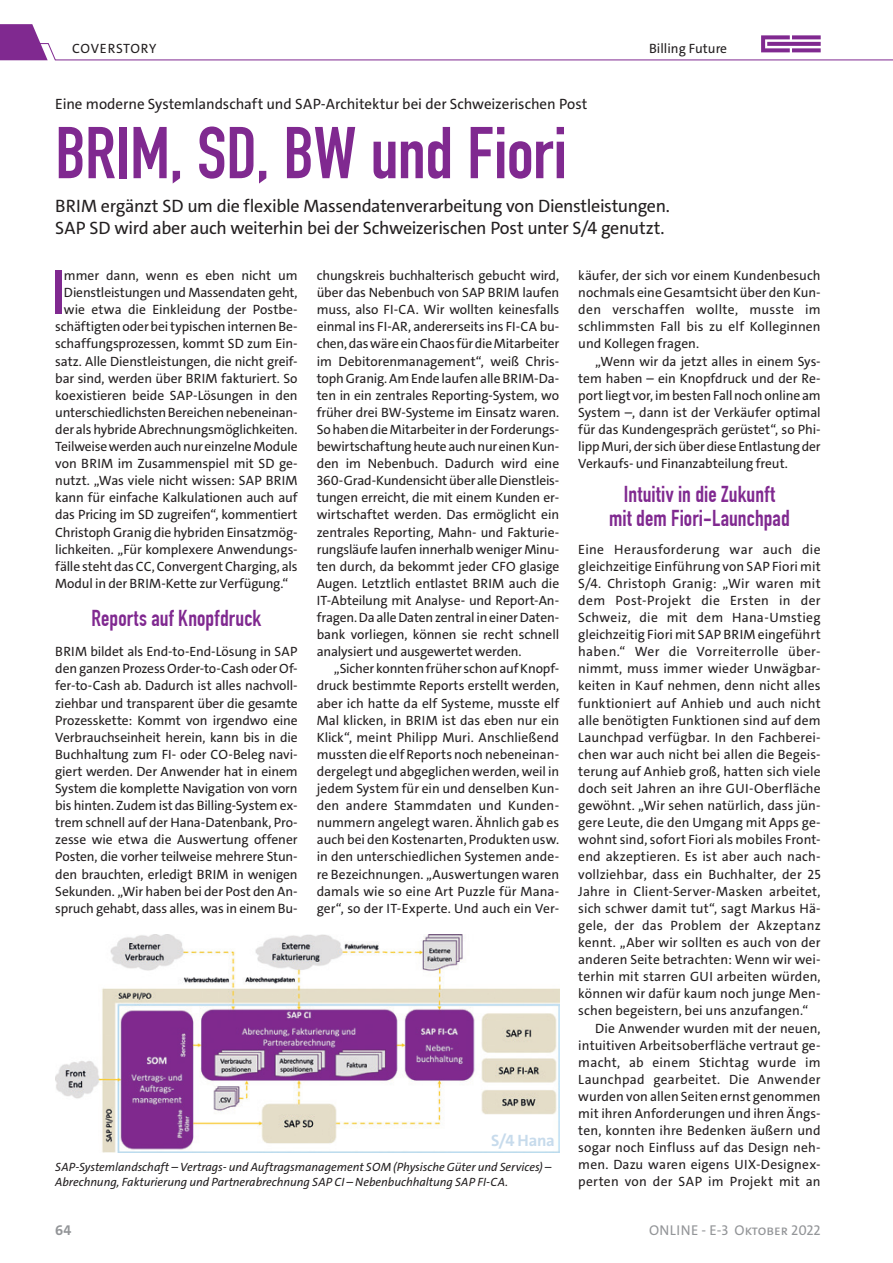
<style>
.page{position:relative;width:893px;height:1263px;background:#fff}
.page>*{position:absolute;margin:0;border:0;box-sizing:border-box;transform-origin:0 0}
.t1{font:700 72px "DIN Condensed";letter-spacing:-.005em;color:#802990}
.t2{font:700 61.5px "DIN Condensed";color:#802990}
.t3{font:700 22.5px/24px "DIN Condensed";letter-spacing:.005em;color:#802990;text-align:center}
.t4{font:18px/22.5px "The Sans";letter-spacing:-.02em;color:#231f20}
.t5{font:700 16.5px "The Sans";color:#c7dbec}
.t6{font:15px "The Sans";letter-spacing:-.005em;color:#231f20}
.t7{font:14.25px "The Sans";color:#939598}
.t8{font:700 14.25px "The Sans";color:#939598}
.t9{font:13.5px/17.1px "The Sans";letter-spacing:.005em;color:#231f20;text-align:justify}
.t10{font:13.5px "The Sans";letter-spacing:-.015em;color:#231f20}
.t11{font:13.5px "The Sans";letter-spacing:.025em;color:#231f20}
.t12{font:13.5px "The Sans";letter-spacing:-.02em;color:#231f20}
.t13{font:13.5px "The Sans";letter-spacing:.04em;color:#231f20}
.t14{font:italic 12px/15px "The Sans";letter-spacing:-.005em;color:#231f20}
</style>
<div class="page">
<svg style="left:0;top:24px;width:893px;height:37px"></svg>
<img style="left:55px;top:934px;width:504px;height:218px">
<p class="t13" style="left:72px;top:39px;width:86px">COVERSTORY</p>
<p class="t9" style="left:649px;top:40px;width:80px">Billing Future</p>
<p class="t6" style="left:55px;top:94px;width:534px">Eine moderne Systemlandschaft und SAP-Architektur bei der Schweizerischen Post</p>
<h1 class="t1" style="left:55px;top:111px;width:513px">BRIM, SD, BW und Fiori</h1>
<h3 class="t4" style="left:55px;top:194px;width:616px">BRIM ergänzt SD um die flexible Massendatenverarbeitung von Dienstleistungen.<br>SAP SD wird aber auch weiterhin bei der Schweizerischen Post unter S/4 genutzt.</h3>
<h2 class="t2" style="left:52px;top:257px;width:14px">I</h2>
<p class="t9" style="left:64px;top:267px;width:235px">mmer dann, wenn es eben nicht um</p>
<p class="t9" style="left:578px;top:267px;width:244px">käufer, der sich vor einem Kundenbesuch nochmals eine Gesamtsicht über den Kun&shy;den verschaffen wollte, musste im schlimmsten Fall bis zu elf Kolleginnen und Kollegen fragen.</p>
<p class="t9" style="left:578px;top:352px;width:244px;text-indent:17px">„Wenn wir da jetzt alles in einem Sys&shy;tem haben – ein Knopfdruck und der Re&shy;port liegt vor, im besten Fall noch online am System –, dann ist der Verkäufer optimal für das Kundengespräch gerüstet“, so Phi&shy;lipp Muri, der sich über diese Entlastung der Verkaufs- und Finanzabteilung freut.</p>
<h3 class="t3" style="left:609px;top:483px;width:182px">Intuitiv in die Zukunft<br>mit dem Fiori-Launchpad</h3>
<p class="t11" style="left:578px;top:540px;width:244px">Eine Herausforderung war auch die</p>
<p class="t9" style="left:578px;top:558px;width:244px">gleichzeitige Einführung von SAP Fiori mit</p>
<p class="t9" style="left:578px;top:575px;width:244px">S/4. Christoph Granig: „Wir waren mit</p>
<p class="t11" style="left:578px;top:592px;width:244px">dem Post-Projekt die Ersten in der</p>
<p class="t9" style="left:578px;top:609px;width:244px">Schweiz, die mit dem Hana-Umstieg</p>
<p class="t9" style="left:578px;top:626px;width:244px">gleichzeitig Fiori mit SAP BRIM eingeführt</p>
<p class="t11" style="left:578px;top:643px;width:244px">haben.“ Wer die Vorreiterrolle über-</p>
<p class="t9" style="left:578px;top:660px;width:244px">nimmt, muss immer wieder Unwägbar-</p>
<p class="t9" style="left:578px;top:677px;width:244px">keiten in Kauf nehmen, denn nicht alles</p>
<p class="t9" style="left:578px;top:694px;width:244px">funktioniert auf Anhieb und auch nicht</p>
<p class="t9" style="left:578px;top:712px;width:244px">alle benötigten Funktionen sind auf dem</p>
<p class="t9" style="left:578px;top:729px;width:244px">Launchpad verfügbar. In den Fachberei-</p>
<p class="t9" style="left:578px;top:746px;width:244px">chen war auch nicht bei allen die Begeis-</p>
<p class="t9" style="left:578px;top:763px;width:244px">terung auf Anhieb groß, hatten sich viele</p>
<p class="t9" style="left:578px;top:780px;width:244px">doch seit Jahren an ihre GUI-Oberfläche</p>
<p class="t9" style="left:578px;top:797px;width:244px">gewöhnt. „Wir sehen natürlich, dass jün-</p>
<p class="t9" style="left:578px;top:814px;width:244px">gere Leute, die den Umgang mit Apps ge-</p>
<p class="t9" style="left:578px;top:831px;width:243px">wohnt sind, sofort Fiori als mobiles Front-</p>
<p class="t9" style="left:578px;top:848px;width:244px">end akzeptieren. Es ist aber auch nach-</p>
<p class="t9" style="left:578px;top:865px;width:244px">vollziehbar, dass ein Buchhalter, der 25</p>
<p class="t9" style="left:578px;top:883px;width:244px">Jahre in Client-Server-Masken arbeitet,</p>
<p class="t9" style="left:578px;top:900px;width:244px">sich schwer damit tut“, sagt Markus Hä-</p>
<p class="t9" style="left:578px;top:917px;width:244px">gele, der das Problem der Akzeptanz</p>
<p class="t9" style="left:578px;top:934px;width:244px">kennt. „Aber wir sollten es auch von der</p>
<p class="t9" style="left:578px;top:951px;width:244px">anderen Seite betrachten: Wenn wir wei-</p>
<p class="t9" style="left:578px;top:968px;width:244px">terhin mit starren GUI arbeiten würden,</p>
<p class="t9" style="left:578px;top:985px;width:244px">können wir dafür kaum noch junge Men-</p>
<p class="t9" style="left:578px;top:1002px;width:232px">schen begeistern, bei uns anzufangen.“</p>
<p class="t9" style="left:595px;top:1019px;width:227px">Die Anwender wurden mit der neuen,</p>
<p class="t9" style="left:578px;top:1036px;width:244px">intuitiven Arbeitsoberfläche vertraut ge-</p>
<p class="t9" style="left:578px;top:1054px;width:244px">macht, ab einem Stichtag wurde im</p>
<p class="t9" style="left:578px;top:1071px;width:244px">Launchpad gearbeitet. Die Anwender</p>
<p class="t9" style="left:578px;top:1088px;width:244px">wurden von allen Seiten ernst genommen</p>
<p class="t9" style="left:578px;top:1105px;width:244px">mit ihren Anforderungen und ihren Ängs-</p>
<p class="t9" style="left:578px;top:1122px;width:244px">ten, konnten ihre Bedenken äußern und</p>
<p class="t9" style="left:578px;top:1139px;width:244px">sogar noch Einfluss auf das Design neh-</p>
<p class="t9" style="left:578px;top:1156px;width:244px">men. Dazu waren eigens UIX-Designex-</p>
<p class="t9" style="left:578px;top:1173px;width:244px">perten von der SAP im Projekt mit an</p>
<p class="t9" style="left:317px;top:267px;width:244px">chungskreis buchhalterisch gebucht wird, über das Nebenbuch von SAP BRIM laufen muss, also FI-CA. Wir wollten keinesfalls einmal ins FI-AR, andererseits ins FI-CA bu&shy;chen, das wäre ein Chaos für die Mitarbeiter im Debitorenmanagement“, weiß Chris&shy;toph Granig. Am Ende laufen alle BRIM-Da&shy;ten in ein zentrales Reporting-System, wo früher drei BW-Systeme im Einsatz waren.<br>So haben die Mitarbeiter in der Forderungs&shy;bewirtschaftung heute auch nur einen Kun&shy;den im Nebenbuch. Dadurch wird eine 360-Grad-Kundensicht über alle Dienstleis&shy;tungen erreicht, die mit einem Kunden er&shy;wirtschaftet werden. Das ermöglicht ein zentrales Reporting, Mahn- und Fakturie&shy;rungsläufe laufen innerhalb weniger Minu&shy;ten durch, da bekommt jeder CFO glasige Augen. Letztlich entlastet BRIM auch die IT-Abteilung mit Analyse- und Report-An&shy;fragen. Da alle Daten zentral in einer Daten&shy;bank vorliegen, können sie recht schnell analysiert und ausgewertet werden.</p>
<p class="t9" style="left:317px;top:660px;width:244px;text-indent:17px">„Sicher konnten früher schon auf Knopf&shy;druck bestimmte Reports erstellt werden, aber ich hatte da elf Systeme, musste elf Mal klicken, in BRIM ist das eben nur ein Klick“, meint Philipp Muri. Anschließend mussten die elf Reports noch nebeneinan&shy;dergelegt und abgeglichen werden, weil in jedem System für ein und denselben Kun&shy;den andere Stammdaten und Kunden&shy;nummern angelegt waren. Ähnlich gab es auch bei den Kostenarten, Produkten usw. in den unterschiedlichen Systemen ande&shy;re Bezeichnungen. „Auswertungen waren damals wie so eine Art Puzzle für Mana&shy;ger“, so der IT-Experte. Und auch ein Ver-</p>
<p class="t10" style="left:64px;top:284px;width:235px">Dienstleistungen und Massendaten geht,</p>
<p class="t9" style="left:64px;top:301px;width:235px">wie etwa die Einkleidung der Postbe-</p>
<p class="t9" style="left:55px;top:318px;width:244px">schäftigten oder bei typischen internen Be-</p>
<p class="t10" style="left:55px;top:335px;width:244px">schaffungsprozessen, kommt SD zum Ein-</p>
<p class="t9" style="left:55px;top:352px;width:244px">satz. Alle Dienstleistungen, die nicht greif-</p>
<p class="t9" style="left:55px;top:370px;width:244px">bar sind, werden über BRIM fakturiert. So</p>
<p class="t9" style="left:55px;top:387px;width:244px">koexistieren beide SAP-Lösungen in den</p>
<p class="t12" style="left:55px;top:404px;width:244px">unterschiedlichsten Bereichen nebeneinan-</p>
<p class="t10" style="left:55px;top:421px;width:244px">der als hybride Abrechnungsmöglichkeiten.</p>
<p class="t12" style="left:55px;top:438px;width:244px">Teilweise werden auch nur einzelne Module</p>
<p class="t9" style="left:55px;top:455px;width:244px">von BRIM im Zusammenspiel mit SD ge-</p>
<p class="t9" style="left:55px;top:472px;width:244px">nutzt. „Was viele nicht wissen: SAP BRIM</p>
<p class="t9" style="left:55px;top:489px;width:244px">kann für einfache Kalkulationen auch auf</p>
<p class="t10" style="left:55px;top:506px;width:244px">das Pricing im SD zugreifen“, kommentiert</p>
<p class="t10" style="left:55px;top:523px;width:244px">Christoph Granig die hybriden Einsatzmög-</p>
<p class="t9" style="left:55px;top:541px;width:244px">lichkeiten. „Für komplexere Anwendungs-</p>
<p class="t10" style="left:55px;top:557px;width:244px">fälle steht das CC, Convergent Charging, als</p>
<p class="t10" style="left:55px;top:575px;width:235px">Modul in der BRIM-Kette zur Verfügung.“</p>
<h3 class="t3" style="left:92px;top:606px;width:171px">Reports auf Knopfdruck</h3>
<p class="t9" style="left:55px;top:643px;width:244px">BRIM bildet als End-to-End-Lösung in SAP den ganzen Prozess Order-to-Cash oder Of&shy;fer-to-Cash ab. Dadurch ist alles nachvoll&shy;ziehbar und transparent über die gesamte Prozesskette: Kommt von irgendwo eine Verbrauchseinheit herein, kann bis in die Buchhaltung zum FI- oder CO-Beleg navi&shy;giert werden. Der Anwender hat in einem System die komplette Navigation von vorn bis hinten. Zudem ist das Billing-System ex&shy;trem schnell auf der Hana-Datenbank, Pro&shy;zesse wie etwa die Auswertung offener Posten, die vorher teilweise mehrere Stun&shy;den brauchten, erledigt BRIM in wenigen Sekunden. „Wir haben bei der Post den An&shy;spruch gehabt, dass alles, was in einem Bu-</p>
<p class="t5" style="left:491px;top:1130px;width:65px">S/4 Hana</p>
<p class="t14" style="left:55px;top:1160px;width:498px">SAP-Systemlandschaft – Vertrags- und Auftragsmanagement SOM (Physische Güter und Services) –<br>Abrechnung, Fakturierung und Partnerabrechnung SAP CI – Nebenbuchhaltung SAP FI-CA.</p>
<p class="t8" style="left:55px;top:1221px;width:18px">64</p>
<p class="t7" style="left:649px;top:1221px;width:173px">ONLINE - E-3 Oktober 2022</p>
</div>
